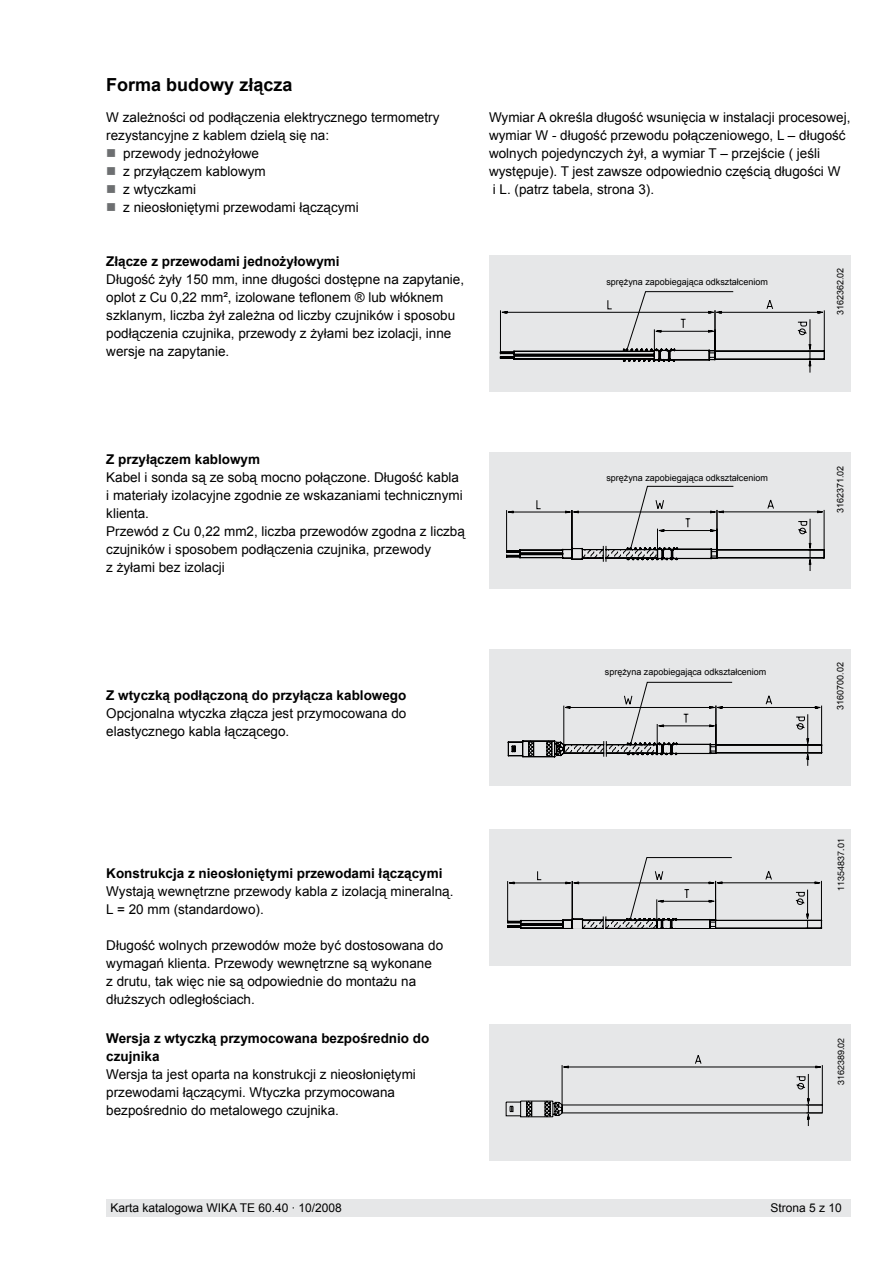
<style>
.page{position:relative;width:893px;height:1263px;background:#fff}
.page>*{position:absolute;margin:0;border:0;box-sizing:border-box;transform-origin:0 0}
.t1{font:700 18px "Arial";color:#000}
.t2{font:13.5px/18px "Arial";color:#000}
.t3{font:700 13.5px/18px "Arial";color:#000}
.t4{font:13.5px/18px "Wingdings";color:#6d6f71;text-align:justify}
.t5{font:12px "Arial";color:#000}
.t6{font:9px "Arial";color:#000}
.t7{font:9px "Helvetica Neue";color:#000}
</style>
<div class="page">
<div style="left:106px;top:1199px;width:744px;height:17px;background:#e6e7e8"></div>
<div style="left:489px;top:649px;width:361px;height:136px;background:#e6e7e8"></div>
<div style="left:489px;top:830px;width:361px;height:136px;background:#e6e7e8"></div>
<div style="left:489px;top:1024px;width:361px;height:136px;background:#e6e7e8"></div>
<div style="left:489px;top:255px;width:361px;height:136px;background:#e6e7e8"></div>
<div style="left:489px;top:452px;width:361px;height:136px;background:#e6e7e8"></div>
<svg style="left:505px;top:1055px;width:318px;height:71px"></svg>
<svg style="left:507px;top:857px;width:315px;height:71px"></svg>
<svg style="left:508px;top:682px;width:314px;height:84px"></svg>
<svg style="left:506px;top:486px;width:319px;height:85px"></svg>
<svg style="left:500px;top:291px;width:325px;height:82px"></svg>
<h1 class="t1" style="left:106px;top:73px;width:188px">Forma budowy złącza</h1>
<p class="t2" style="left:106px;top:109px;width:335px">W zależności od podłączenia elektrycznego termometry</p>
<p class="t2" style="left:106px;top:127px;width:224px">rezystancyjne z kablem dzielą się na:</p>
<p class="t2" style="left:123px;top:145px;width:137px">przewody jednożyłowe</p>
<p class="t2" style="left:123px;top:163px;width:144px">z przyłączem kablowym</p>
<p class="t2" style="left:123px;top:181px;width:74px">z wtyczkami</p>
<p class="t2" style="left:123px;top:199px;width:237px">z nieosłoniętymi przewodami łączącymi</p>
<p class="t4" style="left:106px;top:145px;width:12px">■ ■ ■ ■</p>
<p class="t3" style="left:106px;top:253px;width:235px">Złącze z przewodami jednożyłowymi</p>
<p class="t2" style="left:106px;top:271px;width:359px">Długość żyły 150 mm, inne długości dostępne na zapytanie, oplot z Cu 0,22 mm², izolowane teflonem ® lub włóknem szklanym, liczba żył zależna od liczby czujników i sposobu podłączenia czujnika, przewody z żyłami bez izolacji, inne wersje na zapytanie.</p>
<p class="t2" style="left:489px;top:109px;width:363px">Wymiar A określa długość wsunięcia w instalacji procesowej, wymiar W - długość przewodu połączeniowego, L – długość wolnych pojedynczych żył, a wymiar T – przejście ( jeśli występuje). T jest zawsze odpowiednio częścią długości W<br>i L. (patrz tabela, strona 3).</p>
<p class="t6" style="left:606px;top:276px;width:163px">sprężyna zapobiegająca odkształceniom</p>
<p class="t6" style="left:834px;top:315px;width:49px;rotate:-90deg">3162362.02</p>
<p class="t3" style="left:106px;top:451px;width:155px">Z przyłączem kablowym</p>
<p class="t2" style="left:106px;top:469px;width:360px">Kabel i sonda są ze sobą mocno połączone. Długość kabla i materiały izolacyjne zgodnie ze wskazaniami technicznymi klienta.<br>Przewód z Cu 0,22 mm2, liczba przewodów zgodna z liczbą czujników i sposobem podłączenia czujnika, przewody<br>z żyłami bez izolacji</p>
<p class="t3" style="left:106px;top:686px;width:302px">Z wtyczką podłączoną do przyłącza kablowego</p>
<p class="t2" style="left:106px;top:704px;width:302px">Opcjonalna wtyczka złącza jest przymocowana do elastycznego kabla łączącego.</p>
<p class="t6" style="left:606px;top:472px;width:163px">sprężyna zapobiegająca odkształceniom</p>
<p class="t6" style="left:605px;top:666px;width:163px">sprężyna zapobiegająca odkształceniom</p>
<p class="t6" style="left:834px;top:513px;width:49px;rotate:-90deg">3162371.02</p>
<p class="t6" style="left:834px;top:710px;width:49px;rotate:-90deg">3160700.02</p>
<p class="t3" style="left:106px;top:865px;width:338px">Konstrukcja z nieosłoniętymi przewodami łączącymi</p>
<p class="t2" style="left:106px;top:883px;width:349px">Wystają wewnętrzne przewody kabla z izolacją mineralną.<br>L = 20 mm (standardowo).</p>
<p class="t2" style="left:106px;top:937px;width:338px">Długość wolnych przewodów może być dostosowana do wymagań klienta. Przewody wewnętrzne są wykonane<br>z drutu, tak więc nie są odpowiednie do montażu na dłuższych odległościach.</p>
<p class="t3" style="left:106px;top:1030px;width:325px">Wersja z wtyczką przymocowana bezpośrednio do czujnika</p>
<p class="t2" style="left:106px;top:1066px;width:311px">Wersja ta jest oparta na konstrukcji z nieosłoniętymi przewodami łączącymi. Wtyczka przymocowana bezpośrednio do metalowego czujnika.</p>
<p class="t7" style="left:835px;top:891px;width:54px;rotate:-90deg">11354837.01</p>
<p class="t7" style="left:835px;top:1085px;width:49px;rotate:-90deg">3162389.02</p>
<p class="t5" style="left:111px;top:1200px;width:233px">Karta katalogowa WIKA TE 60.40 ∙ 10/2008</p>
<p class="t5" style="left:771px;top:1200px;width:73px">Strona z 10</p>
</div>
